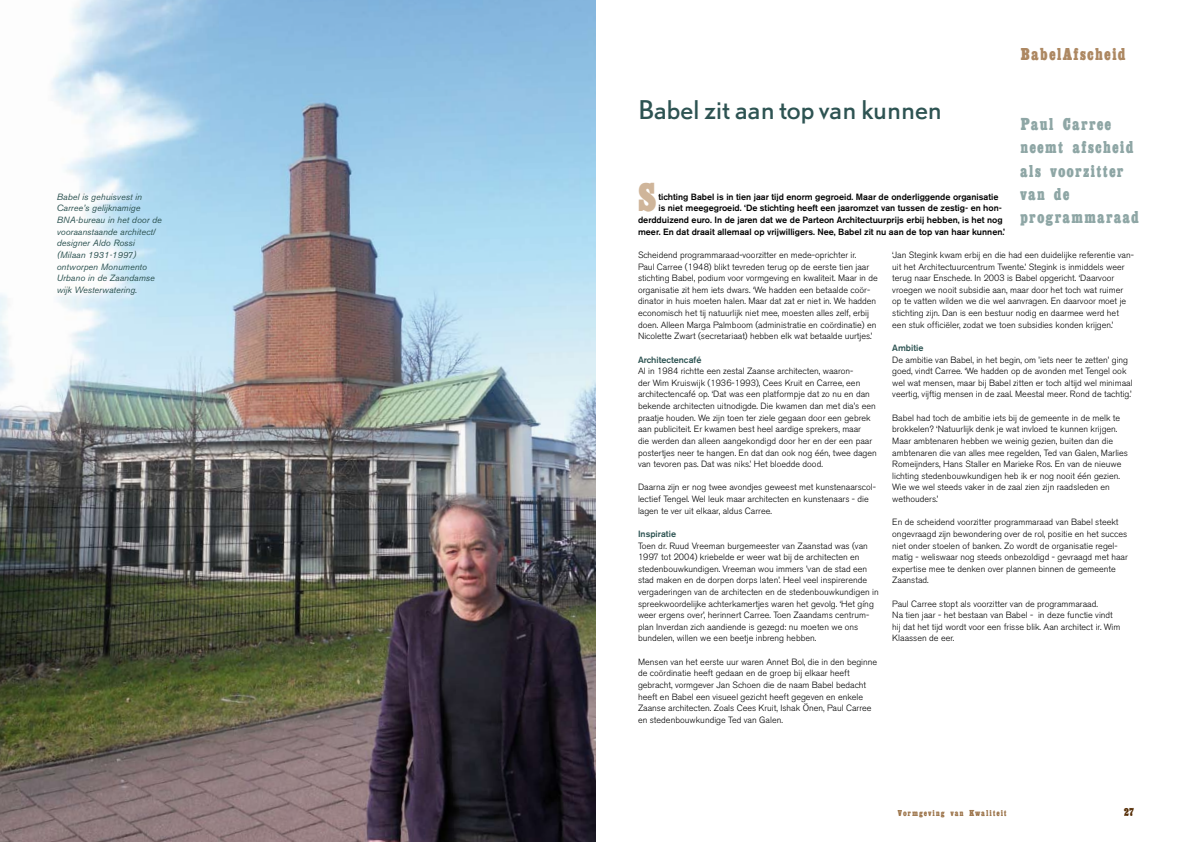
<style>
.page{position:relative;width:1191px;height:842px;background:#fff}
.page>*{position:absolute;margin:0;border:0;box-sizing:border-box;transform-origin:0 0}
.t1{font:700 42px "Egyptienne MN Condensed";color:#cfb59a}
.t2{font:24px "DTL Nobel T";letter-spacing:-.005em;color:#2d5352}
.t3{font:700 18px/23.2px "Egyptienne MN Condensed";letter-spacing:.05em;color:#8ea6a5}
.t4{font:700 18px "Egyptienne MN Condensed";letter-spacing:.05em;color:#ad8862}
.t5{font:700 12px "Egyptienne MN Condensed";color:#572f08}
.t6{font:300 9px/11.6px "Akzidenz Grotesk BE";color:#000}
.t7{font:500 9px "Akzidenz Grotesk BE";color:#000}
.t8{font:italic 9px/11.6px "Akzidenz Grotesk BE";color:#2d5352}
.t9{font:500 9px "Akzidenz Grotesk BE";color:#2d5352}
.t10{font:700 9px "Egyptienne MN Condensed";letter-spacing:.1em;color:#9c744a}
</style>
<div class="page">
<img style="left:0;top:0;width:595px;height:842px">
<h3 class="t4" style="left:1020px;top:45px;width:107px">BabelAfscheid</h3>
<h2 class="t2" style="left:638px;top:93px;width:305px">Babel zit aan top van kunnen</h2>
<h3 class="t3" style="left:1020px;top:112px;width:120px">Paul Carree neemt afscheid als voorzitter van de programmaraad</h3>
<p class="t8" style="left:57px;top:191px;width:107px">Babel is gehuisvest in<br>Carree’s gelijknamige<br>BNA-bureau in het door de vooraanstaande architect/ designer Aldo Rossi (Milaan 1931-1997) ontworpen Monumento<br>Urbano in de Zaandamse wijk Westerwatering.</p>
<h1 class="t1" style="left:638px;top:176px;width:20px">S</h1>
<p class="t7" style="left:658px;top:191px;width:341px">tichting Babel is in tien jaar tijd enorm gegroeid. Maar de onderliggende organisatie</p>
<p class="t7" style="left:658px;top:203px;width:345px">is niet meegegroeid. ‘De stichting heeft een jaaromzet van tussen de zestig- en hon-</p>
<p class="t7" style="left:638px;top:214px;width:366px">derdduizend euro. In de jaren dat we de Parteon Architectuurprijs erbij hebben, is het nog</p>
<p class="t7" style="left:638px;top:226px;width:368px">meer. En dat draait allemaal op vrijwilligers. Nee, Babel zit nu aan de top van haar kunnen.’</p>
<p class="t6" style="left:638px;top:249px;width:241px">Scheidend programmaraad-voorzitter en mede-oprichter ir.<br>Paul Carree (1948) blikt tevreden terug op de eerste tien jaar stichting Babel, podium voor vormgeving en kwaliteit. Maar in de organisatie zit hem iets dwars. ‘We hadden een betaalde coör&shy;dinator in huis moeten halen. Maar dat zat er niet in. We hadden economisch het tij natuurlijk niet mee, moesten alles zelf, erbij doen. Alleen Marga Palmboom (administratie en coördinatie) en Nicolette Zwart (secretariaat) hebben elk wat betaalde uurtjes.’</p>
<p class="t9" style="left:638px;top:354px;width:65px">Architectencafé</p>
<p class="t6" style="left:638px;top:365px;width:240px">Al in 1984 richtte een zestal Zaanse architecten, waaron-<br>der Wim Kruiswijk (1936-1993), Cees Kruit en Carree, een architectencafé op. ‘Dat was een platformpje dat zo nu en dan bekende architecten uitnodigde. Die kwamen dan met dia’s een praatje houden. We zijn toen ter ziele gegaan door een gebrek aan publiciteit. Er kwamen best heel aardige sprekers, maar<br>die werden dan alleen aangekondigd door her en der een paar postertjes neer te hangen. En dat dan ook nog één, twee dagen van tevoren pas. Dat was niks.’ Het bloedde dood.</p>
<p class="t6" style="left:638px;top:482px;width:239px">Daarna zijn er nog twee avondjes geweest met kunstenaarscol&shy;lectief Tengel. Wel leuk maar architecten en kunstenaars - die lagen te ver uit elkaar, aldus Carree.</p>
<p class="t9" style="left:638px;top:528px;width:40px">Inspiratie</p>
<p class="t6" style="left:638px;top:540px;width:242px">Toen dr. Ruud Vreeman burgemeester van Zaanstad was (van 1997 tot 2004) kriebelde er weer wat bij de architecten en stedenbouwkundigen. Vreeman wou immers ’van de stad een stad maken en de dorpen dorps laten’. Heel veel inspirerende vergaderingen van de architecten en de stedenbouwkundigen in spreekwoordelijke achterkamertjes waren het gevolg. ‘Het gíng weer ergens over’, herinnert Carree. Toen Zaandams centrum&shy;plan Inverdan zich aandiende is gezegd: nu moeten we ons bundelen, willen we een beetje inbreng hebben.</p>
<p class="t6" style="left:638px;top:656px;width:241px">Mensen van het eerste uur waren Annet Bol, die in den beginne de coördinatie heeft gedaan en de groep bij elkaar heeft gebracht, vormgever Jan Schoen die de naam Babel bedacht heeft en Babel een visueel gezicht heeft gegeven en enkele Zaanse architecten. Zoals Cees Kruit, Ishak Önen, Paul Carree en stedenbouwkundige Ted van Galen.</p>
<p class="t6" style="left:892px;top:249px;width:243px">‘Jan Stegink kwam erbij en die had een duidelijke referentie van&shy;uit het Architectuurcentrum Twente.’ Stegink is inmiddels weer terug naar Enschede. In 2003 is Babel opgericht. ‘Daarvoor vroegen we nooit subsidie aan, maar door het toch wat ruimer op te vatten wilden we die wel aanvragen. En daarvoor moet je stichting zijn. Dan is een bestuur nodig en daarmee werd het een stuk officiëler, zodat we toen subsidies konden krijgen.’</p>
<p class="t9" style="left:892px;top:342px;width:33px">Ambitie</p>
<p class="t6" style="left:892px;top:354px;width:242px">De ambitie van Babel, in het begin, om ’iets neer te zetten’ ging goed, vindt Carree. ‘We hadden op de avonden met Tengel ook wel wat mensen, maar bij Babel zitten er toch altijd wel minimaal veertig, vijftig mensen in de zaal. Meestal meer. Rond de tachtig.’</p>
<p class="t6" style="left:892px;top:412px;width:237px">Babel had toch de ambitie iets bij de gemeente in de melk te brokkelen? ‘Natuurlijk denk je wat invloed te kunnen krijgen.<br>Maar ambtenaren hebben we weinig gezien, buiten dan die ambtenaren die van alles mee regelden, Ted van Galen, Marlies Romeijnders, Hans Staller en Marieke Ros. En van de nieuwe lichting stedenbouwkundigen heb ik er nog nooit één gezien.<br>Wie we wel steeds vaker in de zaal zien zijn raadsleden en wethouders.’</p>
<p class="t6" style="left:892px;top:516px;width:237px">En de scheidend voorzitter programmaraad van Babel steekt ongevraagd zijn bewondering over de rol, positie en het succes niet onder stoelen of banken. Zo wordt de organisatie regel&shy;matig - weliswaar nog steeds onbezoldigd - gevraagd met haar expertise mee te denken over plannen binnen de gemeente Zaanstad.</p>
<p class="t6" style="left:892px;top:598px;width:229px">Paul Carree stopt als voorzitter van de programmaraad.<br>Na tien jaar - het bestaan van Babel - in deze functie vindt hij dat het tijd wordt voor een frisse blik. Aan architect ir. Wim Klaassen de eer.</p>
<p class="t10" style="left:898px;top:808px;width:110px">Vormgeving van Kwaliteit</p>
<h3 class="t5" style="left:1124px;top:806px;width:12px">27</h3>
</div>
